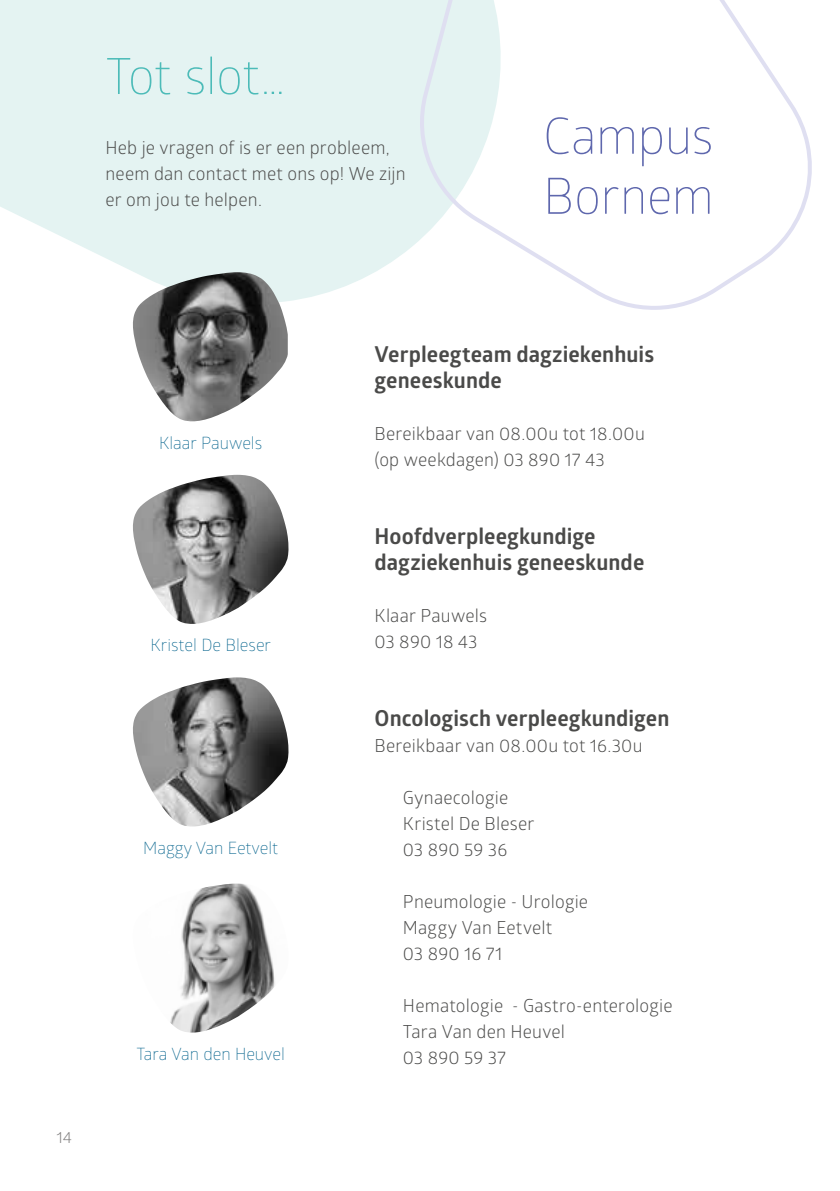
<style>
.page{position:relative;width:840px;height:1191px;background:#fff}
.page>*{position:absolute;margin:0;border:0;box-sizing:border-box;transform-origin:0 0}
.t1{font:300 50px/60px "Glober";letter-spacing:-.01em;color:#5e67ad}
.t2{font:300 50px "Glober";letter-spacing:-.02em;color:#4cbbb8}
.t3{font:700 22px/26px "Glober";letter-spacing:.005em;color:#4a4a49}
.t4{font:18px/26px "Glober";letter-spacing:.01em;color:#4a4a49}
.t5{font:300 17px "Glober";color:#00618b}
.t6{font:16px "Glober";color:#7c7b7b}
</style>
<div class="page">
<svg style="left:0;top:0;width:413px;height:301px;background:#e6f4f3"></svg>
<img style="left:133px;top:272px;width:154px;height:150px">
<img style="left:133px;top:475px;width:156px;height:149px">
<img style="left:133px;top:677px;width:156px;height:150px">
<img style="left:170px;top:883px;width:105px;height:150px">
<svg style="left:413px;top:0;width:399px;height:310px"></svg>
<h1 class="t2" style="left:105px;top:41px;width:181px">Tot slot…</h1>
<p class="t4" style="left:105px;top:134px;width:301px">Heb je vragen of is er een probleem, neem dan contact met ons op! We zijn er om jou te helpen.</p>
<h1 class="t1" style="left:542px;top:104px;width:172px">Campus<br>Bornem</h1>
<p class="t5" style="left:159px;top:431px;width:104px">Klaar Pauwels</p>
<p class="t5" style="left:150px;top:633px;width:122px">Kristel De Bleser</p>
<p class="t5" style="left:143px;top:836px;width:136px">Maggy Van Eetvelt</p>
<p class="t6" style="left:56px;top:1125px;width:17px">14</p>
<p class="t5" style="left:136px;top:1042px;width:150px">Tara Van den Heuvel</p>
<p class="t3" style="left:374px;top:341px;width:281px">Verpleegteam dagziekenhuis geneeskunde</p>
<p class="t4" style="left:374px;top:420px;width:272px">Bereikbaar van 08.00u tot 18.00u (op weekdagen) 03 890 17 43</p>
<p class="t3" style="left:374px;top:523px;width:271px">Hoofdverpleegkundige dagziekenhuis geneeskunde</p>
<p class="t4" style="left:374px;top:602px;width:114px">Klaar Pauwels<br>03 890 18 43</p>
<p class="t3" style="left:374px;top:705px;width:296px">Oncologisch verpleegkundigen</p>
<p class="t4" style="left:374px;top:732px;width:269px">Bereikbaar van 08.00u tot 16.30u</p>
<p class="t4" style="left:403px;top:784px;width:133px">Gynaecologie<br>Kristel De Bleser<br>03 890 59 36</p>
<p class="t4" style="left:403px;top:888px;width:186px">Pneumologie - Urologie<br>Maggy Van Eetvelt<br>03 890 16 71</p>
<p class="t4" style="left:403px;top:992px;width:271px">Hematologie - Gastro-enterologie<br>Tara Van den Heuvel<br>03 890 59 37</p>
</div>
